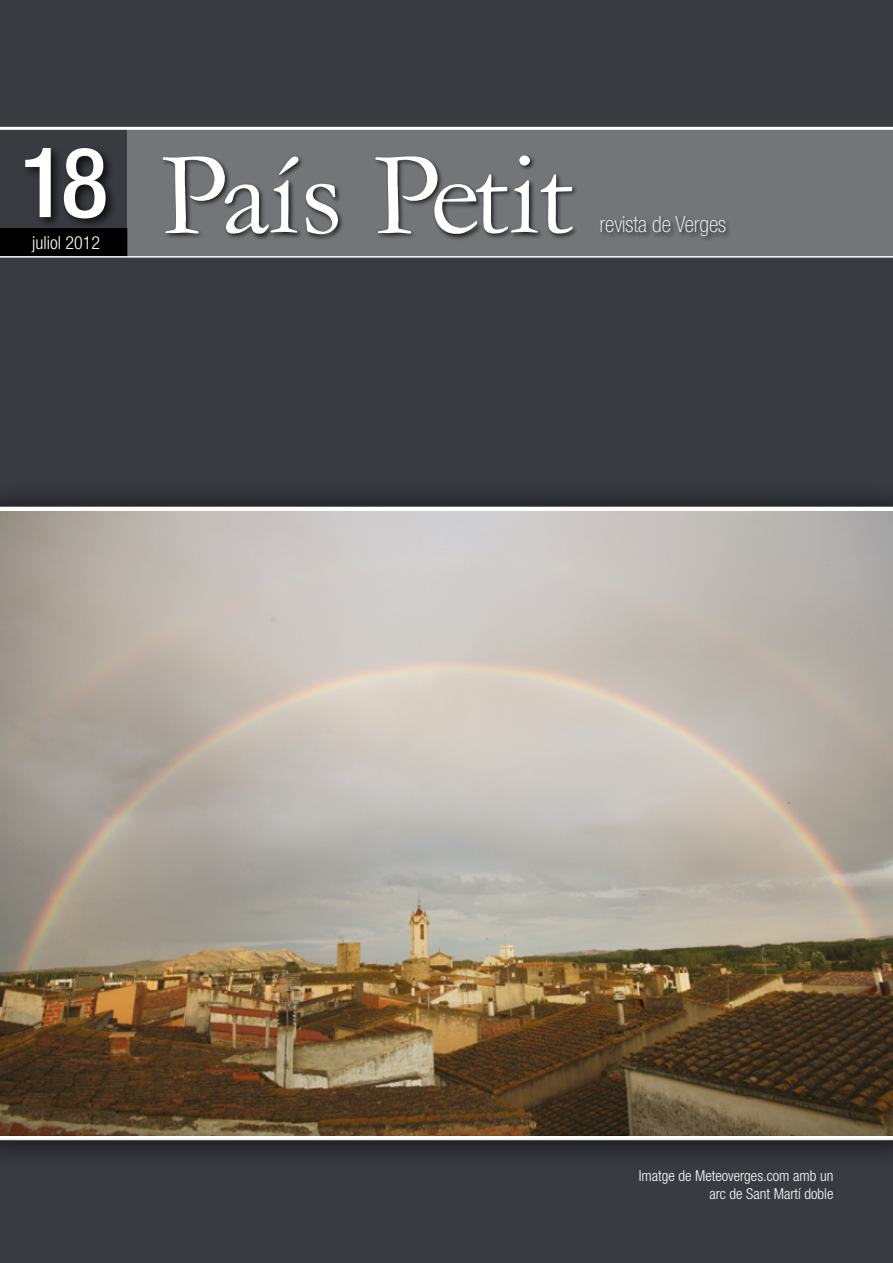
<style>
.page{position:relative;width:893px;height:1263px;background:#393b41}
.page>*{position:absolute;margin:0;border:0;box-sizing:border-box;transform-origin:0 0}
.t1{font:120px "Garamond";letter-spacing:-.01em;color:#fff}
.t2{font:500 condensed 97.5px "Helvetica Neue";color:#fff}
.t3{font:100 condensed 22.5px "Helvetica Neue";color:#fff}
.t4{font:300 condensed 18px "Helvetica Neue";color:#fff}
.t5{font:300 condensed 15px/18px "Helvetica Neue";color:#fff;text-align:right}
</style>
<div class="page">
<div style="left:0;top:479px;width:893px;height:691px;background:#000;opacity:.75"></div>
<div style="left:21px;top:145px;width:97px;height:86px;background:#000;opacity:.75"></div>
<div style="left:0;top:228px;width:128px;height:28px;background:#000"></div>
<img style="left:0;top:511px;width:893px;height:624px">
<div style="left:128px;top:129px;width:765px;height:127px;background:#747579"></div>
<div style="left:161px;top:153px;width:571px;height:90px;background:#000;opacity:.75"></div>
<hr style="left:0;top:127px;width:893px;height:3px;background:#fff">
<hr style="left:0;top:256px;width:893px;height:2px;background:#fff">
<h2 class="t2" style="left:19px;top:124px;width:90px">18</h2>
<p class="t4" style="left:32px;top:232px;width:69px">juliol 2012</p>
<h1 class="t1" style="left:161px;top:114px;width:413px">País Petit</h1>
<h3 class="t3" style="left:600px;top:212px;width:128px">revista de Verges</h3>
<p class="t5" style="left:639px;top:1167px;width:196px">Imatge de Meteoverges.com amb un arc de Sant Martí doble</p>
</div>
